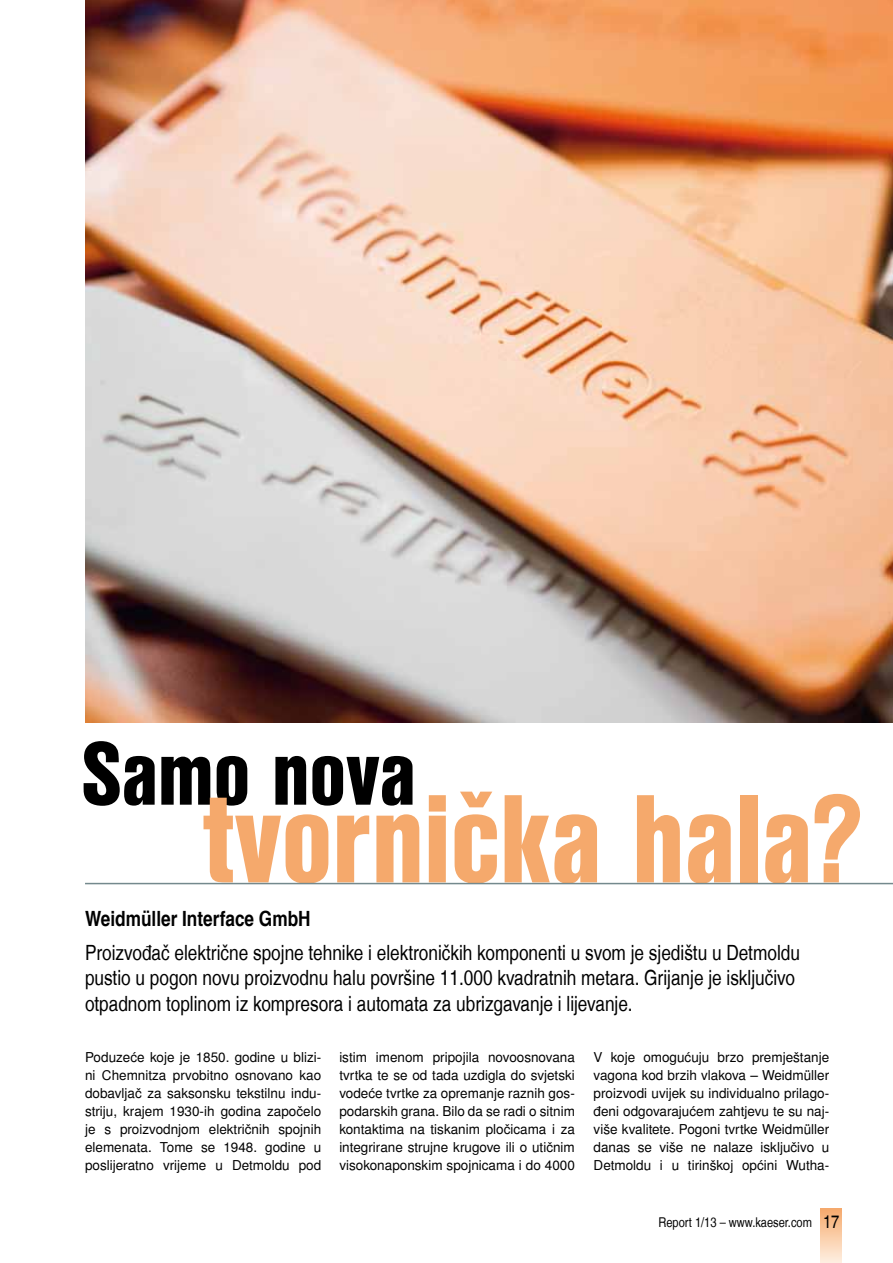
<style>
.page{position:relative;width:893px;height:1263px;background:#fff}
.page>*{position:absolute;margin:0;border:0;box-sizing:border-box;transform-origin:0 0}
.t1{font:121.5px "Nimbus San L Bla Con";color:#f5a96c}
.t2{font:87px "Nimbus San L Bla Con";color:#000}
.t3{font:21px/25.5px "Nimbus San L Reg Con";color:#000}
.t4{font:21px "Nimbus San L Bol Con";color:#000}
.t5{font:13.5px/18px "Nimbus San L";color:#000;text-align:justify}
.t6{font:13.5px "Nimbus San L Reg Con";color:#000}
.s1{font-size:18px}
</style>
<div class="page">
<img style="left:85px;top:0;width:808px;height:723px">
<div style="left:820px;top:1209px;width:22px;height:54px;background:linear-gradient(to bottom,#f6ab6e,#feeee0)"></div>
<hr style="left:85px;top:883px;width:808px;height:1px;background:#74898d">
<h2 class="t2" style="left:82px;top:708px;width:335px">Samo nova</h2>
<h1 class="t1" style="left:203px;top:747px;width:660px">tvornička hala?</h1>
<h3 class="t4" style="left:85px;top:906px;width:227px">Weidmüller Interface GmbH</h3>
<p class="t3" style="left:85px;top:940px;width:716px">Proizvođač električne spojne tehnike i elektroničkih komponenti u svom je sjedištu u Detmoldu pustio u pogon novu proizvodnu halu površine 11.000 kvadratnih metara. Grijanje je isključivo otpadnom toplinom iz kompresora i automata za ubrizgavanje i lijevanje.</p>
<p class="t5" style="left:85px;top:1049px;width:238px">Poduzeće koje je 1850. godine u blizi&shy;ni Chemnitza prvobitno osnovano kao dobavljač za saksonsku tekstilnu indu&shy;striju, krajem 1930-ih godina započelo je s proizvodnjom električnih spojnih elemenata. Tome se 1948. godine u poslijeratno vrijeme u Detmoldu pod</p>
<p class="t5" style="left:339px;top:1049px;width:237px">istim imenom pripojila novoosnovana tvrtka te se od tada uzdigla do svjetski vodeće tvrtke za opremanje raznih gos&shy;podarskih grana. Bilo da se radi o sitnim kontaktima na tiskanim pločicama i za integrirane strujne krugove ili o utičnim visokonaponskim spojnicama i do 4000</p>
<p class="t5" style="left:594px;top:1049px;width:237px">V koje omogućuju brzo premještanje vagona kod brzih vlakova – Weidmüller proizvodi uvijek su individualno prilago&shy;đeni odgovarajućem zahtjevu te su naj&shy;više kvalitete. Pogoni tvrtke Weidmüller danas se više ne nalaze isključivo u Detmoldu i u tirinškoj općini Wutha-</p>
<p class="t6" style="left:659px;top:1214px;width:182px">Report 1/13 – www.kaeser.com <span class="s1">117</span></p>
</div>
